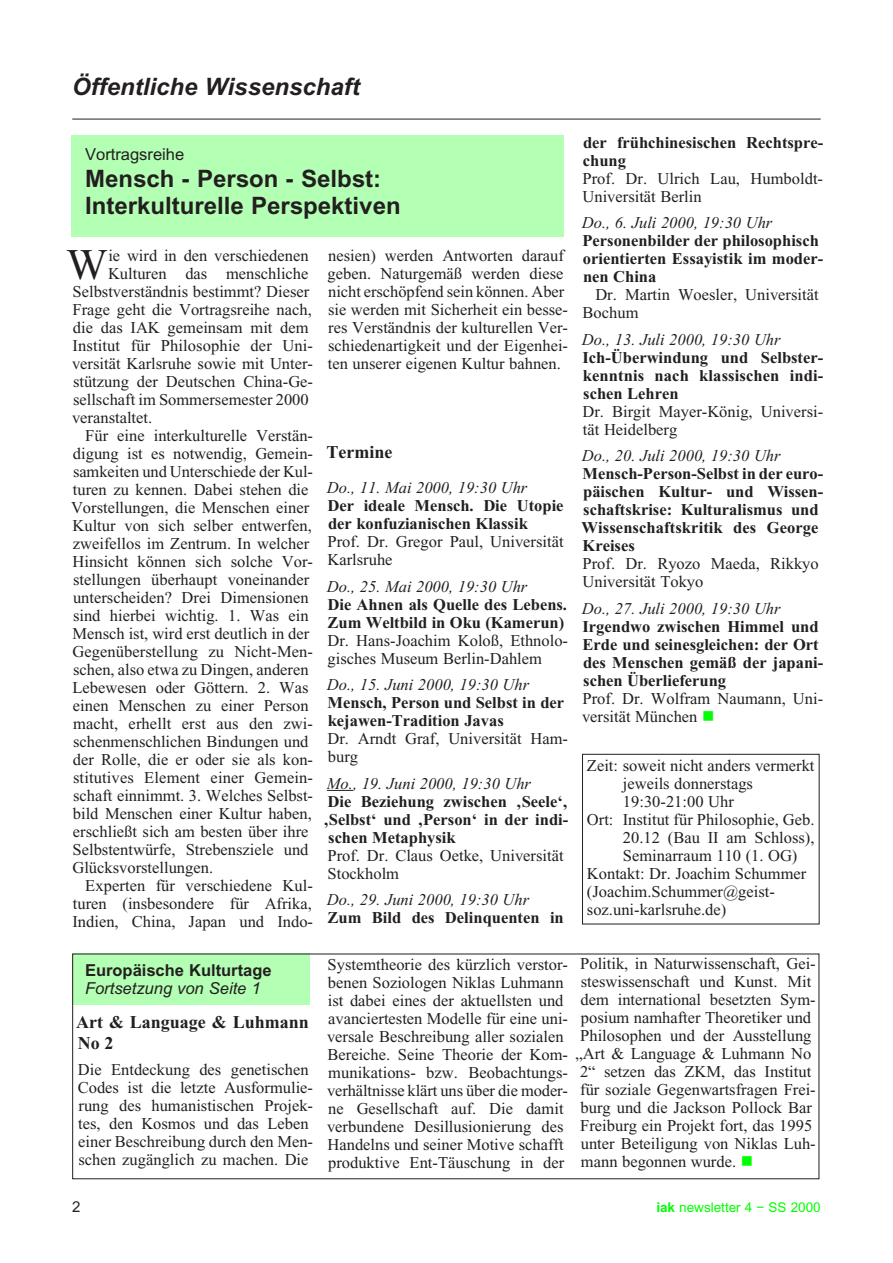
<style>
.page{position:relative;width:893px;height:1263px;background:#fff}
.page>*{position:absolute;margin:0;border:0;box-sizing:border-box;transform-origin:0 0}
.t1{font:43.65px "Times New Roman";color:#231f20}
.t2{font:700 24px/27px "Arial";color:#231f20}
.t3{font:italic 700 24px "Arial";color:#231f20}
.t4{font:700 18px/21px "Times New Roman";color:#231f20}
.t5{font:16.5px/18px "Times New Roman";color:#231f20}
.t6{font:700 16.5px/18px "Times New Roman";color:#231f20}
.t7{font:italic 16.5px "Times New Roman";color:#231f20}
.t8{font:700 16.5px "Arial";color:#231f20}
.t9{font:italic 16.5px "Arial";color:#231f20}
.t10{font:16.5px "Arial";color:#231f20}
.t11{font:15px "Arial";color:#231f20}
.t12{font:13.5px "Arial";color:#0f0}
.s1{color:#0f0}
.s2{font-weight:700}
</style>
<div class="page">
<div style="left:72px;top:953px;width:237px;height:52px;background:#b3ffb3"></div>
<hr style="left:72px;top:119px;width:749px;height:1px;background:#231f20">
<div style="left:71px;top:135px;width:493px;height:102px;background:#b3ffb3"></div>
<svg style="left:327px;top:790px;width:26px;height:1px"></svg>
<div style="left:582px;top:754px;width:237px;height:170px;border:1px solid #231f20"></div>
<h2 class="t3" style="left:72px;top:72px;width:289px">Öffentliche Wissenschaft</h2>
<p class="t10" style="left:85px;top:145px;width:101px">Vortragsreihe</p>
<h2 class="t2" style="left:85px;top:166px;width:317px">Mensch - Person - Selbst:<br>Interkulturelle Perspektiven</h2>
<h1 class="t1" style="left:67px;top:239px;width:43px">W</h1>
<p class="t5" style="left:108px;top:246px;width:202px">ie wird in den verschiedenen</p>
<p class="t5" style="left:328px;top:246px;width:242px">nesien) werden Antworten darauf geben. Naturgemäß werden diese nicht erschöpfend sein können. Aber sie werden mit Sicherheit ein besse&shy;res Verständnis der kulturellen Ver&shy;schiedenartigkeit und der Eigenhei&shy;ten unserer eigenen Kultur bahnen.</p>
<p class="t5" style="left:108px;top:264px;width:202px">Kulturen das menschliche</p>
<p class="t5" style="left:73px;top:282px;width:238px">Selbstverständnis bestimmt? Dieser</p>
<p class="t5" style="left:73px;top:300px;width:241px">Frage geht die Vortragsreihe nach,</p>
<p class="t5" style="left:73px;top:318px;width:237px">die das IAK gemeinsam mit dem</p>
<p class="t5" style="left:72px;top:336px;width:242px">Institut für Philosophie der Uni-</p>
<p class="t5" style="left:72px;top:354px;width:243px">versität Karlsruhe sowie mit Unter-</p>
<p class="t5" style="left:73px;top:372px;width:242px">stützung der Deutschen China-Ge-</p>
<p class="t5" style="left:73px;top:390px;width:237px">sellschaft im Sommersemester 2000</p>
<p class="t5" style="left:72px;top:408px;width:82px">veranstaltet.</p>
<p class="t5" style="left:85px;top:426px;width:229px">Für eine interkulturelle Verstän-</p>
<p class="t5" style="left:73px;top:444px;width:242px">digung ist es notwendig, Gemein-</p>
<p class="t5" style="left:73px;top:462px;width:242px">samkeiten und Unterschiede der Kul-</p>
<p class="t5" style="left:73px;top:480px;width:237px">turen zu kennen. Dabei stehen die</p>
<p class="t5" style="left:71px;top:498px;width:240px">Vorstellungen, die Menschen einer</p>
<p class="t5" style="left:73px;top:516px;width:241px">Kultur von sich selber entwerfen,</p>
<p class="t5" style="left:73px;top:534px;width:238px">zweifellos im Zentrum. In welcher</p>
<p class="t5" style="left:73px;top:552px;width:242px">Hinsicht können sich solche Vor-</p>
<p class="t5" style="left:73px;top:570px;width:238px">stellungen überhaupt voneinander</p>
<p class="t5" style="left:73px;top:588px;width:237px">unterscheiden? Drei Dimensionen</p>
<p class="t5" style="left:73px;top:606px;width:237px">sind hierbei wichtig. 1. Was ein</p>
<p class="t5" style="left:73px;top:624px;width:238px">Mensch ist, wird erst deutlich in der</p>
<p class="t5" style="left:72px;top:642px;width:242px">Gegenüberstellung zu Nicht-Men-</p>
<p class="t5" style="left:73px;top:660px;width:237px">schen, also etwa zu Dingen, anderen</p>
<p class="t5" style="left:73px;top:678px;width:237px">Lebewesen oder Göttern. 2. Was</p>
<p class="t5" style="left:73px;top:696px;width:237px">einen Menschen zu einer Person</p>
<p class="t5" style="left:73px;top:714px;width:241px">macht, erhellt erst aus den zwi-</p>
<p class="t5" style="left:73px;top:732px;width:237px">schenmenschlichen Bindungen und</p>
<p class="t5" style="left:73px;top:750px;width:242px">der Rolle, die er oder sie als kon-</p>
<p class="t5" style="left:73px;top:768px;width:242px">stitutives Element einer Gemein-</p>
<p class="t5" style="left:73px;top:786px;width:242px">schaft einnimmt. 3. Welches Selbst-</p>
<p class="t5" style="left:73px;top:804px;width:241px">bild Menschen einer Kultur haben,</p>
<p class="t5" style="left:73px;top:822px;width:237px">erschließt sich am besten über ihre</p>
<p class="t5" style="left:73px;top:840px;width:237px">Selbstentwürfe, Strebensziele und</p>
<p class="t5" style="left:72px;top:858px;width:142px">Glücksvorstellungen.</p>
<p class="t5" style="left:85px;top:876px;width:229px">Experten für verschiedene Kul-</p>
<p class="t5" style="left:73px;top:894px;width:240px">turen (insbesondere für Afrika,</p>
<p class="t5" style="left:72px;top:912px;width:242px">Indien, China, Japan und Indo-</p>
<p class="t4" style="left:327px;top:441px;width:67px">Termine</p>
<p class="t7" style="left:327px;top:478px;width:202px">Do., 11. Mai 2000, 19:30 Uhr</p>
<p class="t6" style="left:328px;top:496px;width:238px">Der ideale Mensch. Die Utopie der konfuzianischen Klassik</p>
<p class="t5" style="left:328px;top:532px;width:238px">Prof. Dr. Gregor Paul, Universität<br>Karlsruhe</p>
<p class="t7" style="left:327px;top:576px;width:202px">Do., 25. Mai 2000, 19:30 Uhr</p>
<p class="t6" style="left:328px;top:595px;width:241px">Die Ahnen als Quelle des Lebens.<br>Zum Weltbild in Oku (Kamerun)</p>
<p class="t5" style="left:328px;top:631px;width:242px">Dr. Hans-Joachim Koloß, Ethnolo&shy;gisches Museum Berlin-Dahlem</p>
<p class="t7" style="left:327px;top:675px;width:204px">Do., 15. Juni 2000, 19:30 Uhr</p>
<p class="t6" style="left:328px;top:693px;width:238px">Mensch, Person und Selbst in der kejawen-Tradition Javas</p>
<p class="t5" style="left:328px;top:729px;width:242px">Dr. Arndt Graf, Universität Ham&shy;burg</p>
<p class="t7" style="left:327px;top:773px;width:206px">Mo., 19. Juni 2000, 19:30 Uhr</p>
<p class="t6" style="left:323px;top:792px;width:246px;text-align:justify">Die Beziehung zwischen ‚Seele‘, ‚Selbst‘ und ‚Person‘ in der indi&shy;schen Metaphysik</p>
<p class="t5" style="left:328px;top:846px;width:238px">Prof. Dr. Claus Oetke, Universität<br>Stockholm</p>
<p class="t7" style="left:327px;top:890px;width:204px">Do., 29. Juni 2000, 19:30 Uhr</p>
<p class="t6" style="left:328px;top:908px;width:238px">Zum Bild des Delinquenten in</p>
<p class="t6" style="left:583px;top:133px;width:242px">der frühchinesischen Rechtspre&shy;chung</p>
<p class="t5" style="left:582px;top:169px;width:242px">Prof. Dr. Ulrich Lau, Humboldt-<br>Universität Berlin</p>
<p class="t7" style="left:582px;top:213px;width:192px">Do., 6. Juli 2000, 19:30 Uhr</p>
<p class="t6" style="left:583px;top:232px;width:242px">Personenbilder der philosophisch orientierten Essayistik im moder&shy;nen China</p>
<p class="t5" style="left:583px;top:286px;width:238px;text-indent:13px">Dr. Martin Woesler, Universität<br>Bochum</p>
<p class="t7" style="left:582px;top:329px;width:200px">Do., 13. Juli 2000, 19:30 Uhr</p>
<p class="t6" style="left:582px;top:348px;width:242px;text-align:justify">Ich-Überwindung und Selbster&shy;kenntnis nach klassischen indi&shy;schen Lehren</p>
<p class="t5" style="left:583px;top:402px;width:242px">Dr. Birgit Mayer-König, Universi&shy;tät Heidelberg</p>
<p class="t7" style="left:582px;top:446px;width:200px">Do., 20. Juli 2000, 19:30 Uhr</p>
<p class="t6" style="left:582px;top:465px;width:243px">Mensch-Person-Selbst in der euro&shy;päischen Kultur- und Wissen&shy;schaftskrise: Kulturalismus und<br>Wissenschaftskritik des George<br>Kreises</p>
<p class="t5" style="left:582px;top:555px;width:238px">Prof. Dr. Ryozo Maeda, Rikkyo<br>Universität Tokyo</p>
<p class="t7" style="left:582px;top:598px;width:200px">Do., 27. Juli 2000, 19:30 Uhr</p>
<p class="t6" style="left:582px;top:617px;width:242px">Irgendwo zwischen Himmel und<br>Erde und seinesgleichen: der Ort des Menschen gemäß der japani&shy;schen Überlieferung</p>
<p class="t5" style="left:582px;top:689px;width:243px">Prof. Dr. Wolfram Naumann, Uni&shy;versität München <span class="s1">■</span></p>
<p class="t5" style="left:587px;top:756px;width:229px">Zeit: soweit nicht anders vermerkt</p>
<p class="t5" style="left:623px;top:774px;width:132px">jeweils donnerstags</p>
<p class="t5" style="left:623px;top:792px;width:112px">19:30-21:00 Uhr</p>
<p class="t5" style="left:587px;top:810px;width:229px">Ort: Institut für Philosophie, Geb.</p>
<p class="t5" style="left:623px;top:828px;width:193px">20.12 (Bau II am Schloss),</p>
<p class="t5" style="left:623px;top:846px;width:176px">Seminarraum 110 (1. OG)</p>
<p class="t5" style="left:587px;top:864px;width:221px">Kontakt: Dr. Joachim Schummer</p>
<p class="t5" style="left:587px;top:882px;width:189px">(Joachim.Schummer@geist-</p>
<p class="t5" style="left:587px;top:900px;width:141px">soz.uni-karlsruhe.de)</p>
<p class="t8" style="left:85px;top:960px;width:188px">Europäische Kulturtage</p>
<p class="t9" style="left:85px;top:978px;width:177px">Fortsetzung von Seite 1</p>
<p class="t4" style="left:76px;top:1011px;width:234px">Art &amp; Language &amp; Luhmann<br>No 2</p>
<p class="t5" style="left:78px;top:1060px;width:237px">Die Entdeckung des genetischen<br>Codes ist die letzte Ausformulie&shy;rung des humanistischen Projek&shy;tes, den Kosmos und das Leben einer Beschreibung durch den Men&shy;schen zugänglich zu machen. Die</p>
<p class="t5" style="left:327px;top:955px;width:243px">Systemtheorie des kürzlich verstor&shy;benen Soziologen Niklas Luhmann ist dabei eines der aktuellsten und avanciertesten Modelle für eine uni&shy;versale Beschreibung aller sozialen Bereiche. Seine Theorie der Kom&shy;munikations- bzw. Beobachtungs&shy;verhältnisse klärt uns über die moder&shy;ne Gesellschaft auf. Die damit verbundene Desillusionierung des Handelns und seiner Motive schafft produktive Ent-Täuschung in der</p>
<p class="t5" style="left:580px;top:954px;width:237px">Politik, in Naturwissenschaft, Gei-</p>
<p class="t5" style="left:581px;top:972px;width:232px">steswissenschaft und Kunst. Mit</p>
<p class="t5" style="left:581px;top:990px;width:237px">dem international besetzten Sym-</p>
<p class="t5" style="left:581px;top:1008px;width:232px">posium namhafter Theoretiker und</p>
<p class="t5" style="left:580px;top:1026px;width:233px">Philosophen und der Ausstellung</p>
<p class="t5" style="left:576px;top:1044px;width:237px">„Art &amp; Language &amp; Luhmann No</p>
<p class="t5" style="left:580px;top:1062px;width:233px">2“ setzen das ZKM, das Institut</p>
<p class="t5" style="left:580px;top:1080px;width:237px">für soziale Gegenwartsfragen Frei-</p>
<p class="t5" style="left:581px;top:1098px;width:233px">burg und die Jackson Pollock Bar</p>
<p class="t5" style="left:580px;top:1116px;width:234px">Freiburg ein Projekt fort, das 1995</p>
<p class="t5" style="left:581px;top:1134px;width:237px">unter Beteiligung von Niklas Luh-</p>
<p class="t5" style="left:581px;top:1152px;width:174px">mann begonnen wurde. <span class="s1">■</span></p>
<p class="t11" style="left:72px;top:1198px;width:10px">2</p>
<p class="t12" style="left:656px;top:1200px;width:166px"><span class="s2">iak</span> newsletter 4 − SS 2000</p>
</div>
